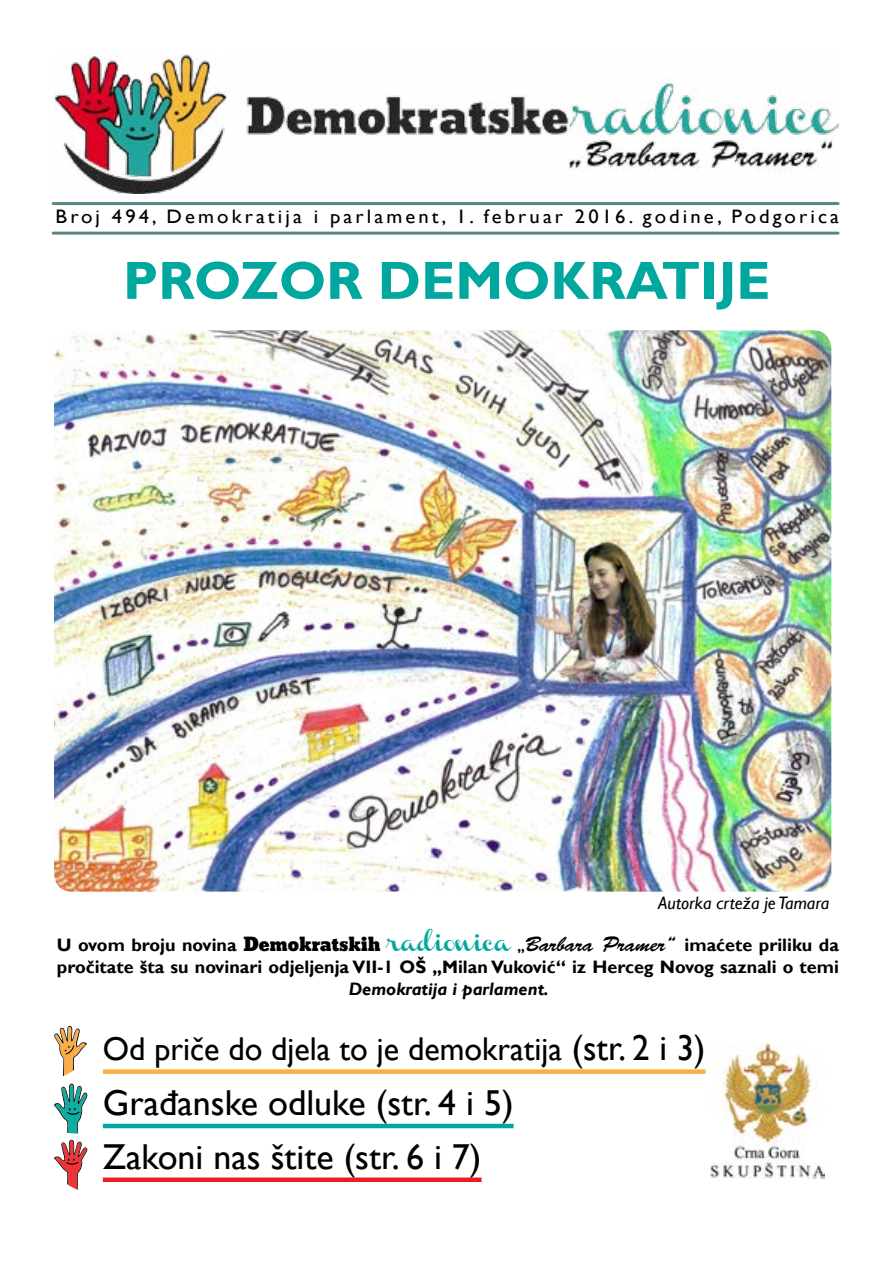
<style>
.page{position:relative;width:893px;height:1263px;background:#fff}
.page>*{position:absolute;margin:0;border:0;box-sizing:border-box;transform-origin:0 0}
.t1{font:700 54px "Gill Sans";color:#00a79e}
.t2{font:36px/53.7px "Gill Sans";color:#000}
.t3{font:33px "Gill Sans";color:#000}
.t4{font:19.5px "Gill Sans";letter-spacing:.15em;color:#000;scale:1.06 1}
.t5{font:700 18px/21.6px "Gill Sans";color:#000}
.t6{font:italic 700 18px "Gill Sans";color:#000}
.t7{font:italic 18px "Gill Sans";color:#000}
.s1{font-family:"Bevan";font-weight:400}
.s2{font-family:"Channel";font-weight:400;color:#00a79e}
.s3{font-size:13.5px}
.s4{font-family:"Brush Script Std";font-weight:400;font-size:21px}
.s5{font-size:36px}
</style>
<div class="page">
<hr style="left:53px;top:232px;width:785px;height:3px;background:#588785">
<hr style="left:53px;top:202px;width:785px;height:3px;background:#588785">
<div style="left:103px;top:1069px;width:602px;height:5px;background:#fbb040"></div>
<hr style="left:103px;top:1124px;width:411px;height:4px;background:#00a79e">
<div style="left:103px;top:1177px;width:379px;height:5px;background:#ed1d24"></div>
<img style="left:710px;top:1043px;width:115px;height:135px">
<svg style="left:54px;top:1139px;width:34px;height:51px"></svg>
<svg style="left:54px;top:1025px;width:33px;height:51px"></svg>
<svg style="left:54px;top:1083px;width:34px;height:50px"></svg>
<img style="left:54px;top:330px;width:777px;height:562px">
<img style="left:54px;top:54px;width:785px;height:139px">
<p class="t4" style="left:56px;top:205px;width:741px">Broj 494, Demokratija i parlament, 1. februar 2016. godine, Podgorica</p>
<h1 class="t1" style="left:123px;top:248px;width:649px">PROZOR DEMOKRATIJE</h1>
<p class="t7" style="left:658px;top:892px;width:172px">Autorka crteža je Tamara</p>
<p class="t5" style="left:57px;top:935px;width:784px">U ovom broju novina <span class="s1">Demokratskih</span> <span class="s2">radionica</span> <span class="s3">,,</span><span class="s4">Barbara Pramer“</span> imaćete priliku da pročitate šta su novinari odjeljenja VII-1 OŠ ,,Milan Vuković“ iz Herceg Novog saznali o temi</p>
<p class="t6" style="left:349px;top:978px;width:202px">Demokratija i parlament.</p>
<h3 class="t3" style="left:103px;top:1030px;width:604px">Od priče do djela to je demokratija <span class="s5">(str. 2 i 3)</span></h3>
<h2 class="t2" style="left:103px;top:1076px;width:412px">Građanske odluke (str. 4 i 5)<br>Zakoni nas štite (str. 6 i 7)</h2>
</div>
